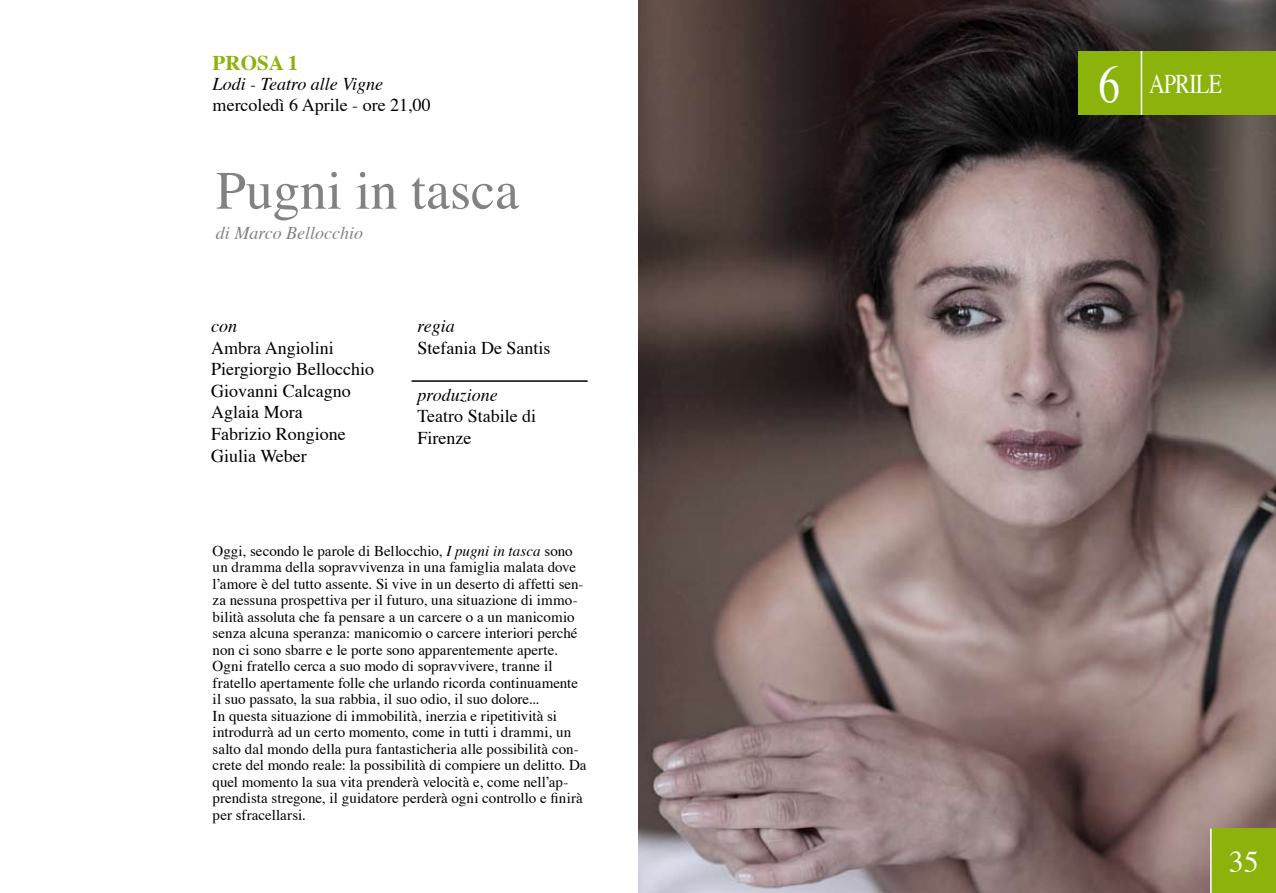
<style>
.page{position:relative;width:1276px;height:893px;background:#fff}
.page>*{position:absolute;margin:0;border:0;box-sizing:border-box;transform-origin:0 0}
.t1{font:54px "Times";color:#828282}
.t2{font:30px "Times";color:#fff}
.t3{font:27px "Times";letter-spacing:-.025em;color:#fff;scale:.8 1}
.t4{font:700 21px "Times";color:#8cb30c}
.t5{font:18px/21.6px "Times";color:#000}
.t6{font:italic 18px "Times";color:#000}
.t7{font:italic 18px "Times";color:#828282}
.t8{font:15px/16.5px "Times";color:#000}
.s1{font-style:italic}
.s2{font-size:54px}
</style>
<div class="page">
<img style="left:638px;top:0;width:638px;height:893px">
<div style="left:1078px;top:51px;width:198px;height:64px;background:#8cb30c"></div>
<hr style="left:1140px;top:51px;width:2px;height:64px;background:#fff">
<div style="left:1211px;top:828px;width:65px;height:65px;background:#8cb30c"></div>
<hr style="left:1210px;top:828px;width:1px;height:65px;background:#fff">
<hr style="left:411px;top:380px;width:176px;height:2px;background:#000">
<h3 class="t4" style="left:213px;top:43px;width:87px">PROSA 1</h3>
<p class="t6" style="left:213px;top:68px;width:172px">Lodi - Teatro alle Vigne</p>
<p class="t5" style="left:213px;top:93px;width:219px">mercoledì 6 Aprile - ore 21,00</p>
<h1 class="t1" style="left:216px;top:140px;width:304px">Pugni in tasca</h1>
<p class="t7" style="left:216px;top:216px;width:149px">di Marco Bellocchio</p>
<p class="t6" style="left:211px;top:310px;width:27px">con</p>
<p class="t5" style="left:211px;top:335px;width:164px">Ambra Angiolini<br>Piergiorgio Bellocchio<br>Giovanni Calcagno<br>Aglaia Mora<br>Fabrizio Rongione<br>Giulia Weber</p>
<p class="t6" style="left:417px;top:310px;width:39px">regia</p>
<p class="t5" style="left:417px;top:335px;width:134px">Stefania De Santis</p>
<p class="t6" style="left:417px;top:378px;width:82px">produzione</p>
<p class="t5" style="left:417px;top:404px;width:120px">Teatro Stabile di<br>Firenze</p>
<p class="t8" style="left:213px;top:541px;width:375px">Oggi, secondo le parole di Bellocchio, <span class="s1">I pugni in tasca</span> sono un dramma della sopravvivenza in una famiglia malata dove l’amore è del tutto assente. Si vive in un deserto di affetti sen&shy;za nessuna prospettiva per il futuro, una situazione di immo&shy;bilità assoluta che fa pensare a un carcere o a un manicomio senza alcuna speranza: manicomio o carcere interiori perché non ci sono sbarre e le porte sono apparentemente aperte.<br>Ogni fratello cerca a suo modo di sopravvivere, tranne il fratello apertamente folle che urlando ricorda continuamente il suo passato, la sua rabbia, il suo odio, il suo dolore...<br>In questa situazione di immobilità, inerzia e ripetitività si introdurrà ad un certo momento, come in tutti i drammi, un salto dal mondo della pura fantasticheria alle possibilità con&shy;crete del mondo reale: la possibilità di compiere un delitto. Da quel momento la sua vita prenderà velocità e, come nell’ap&shy;prendista stregone, il guidatore perderà ogni controllo e finirà per sfracellarsi.</p>
<h3 class="t3" style="left:1098px;top:59px;width:156px"><span class="s2">6</span> APRILE</h3>
<h2 class="t2" style="left:1228px;top:834px;width:31px">35</h2>
</div>
